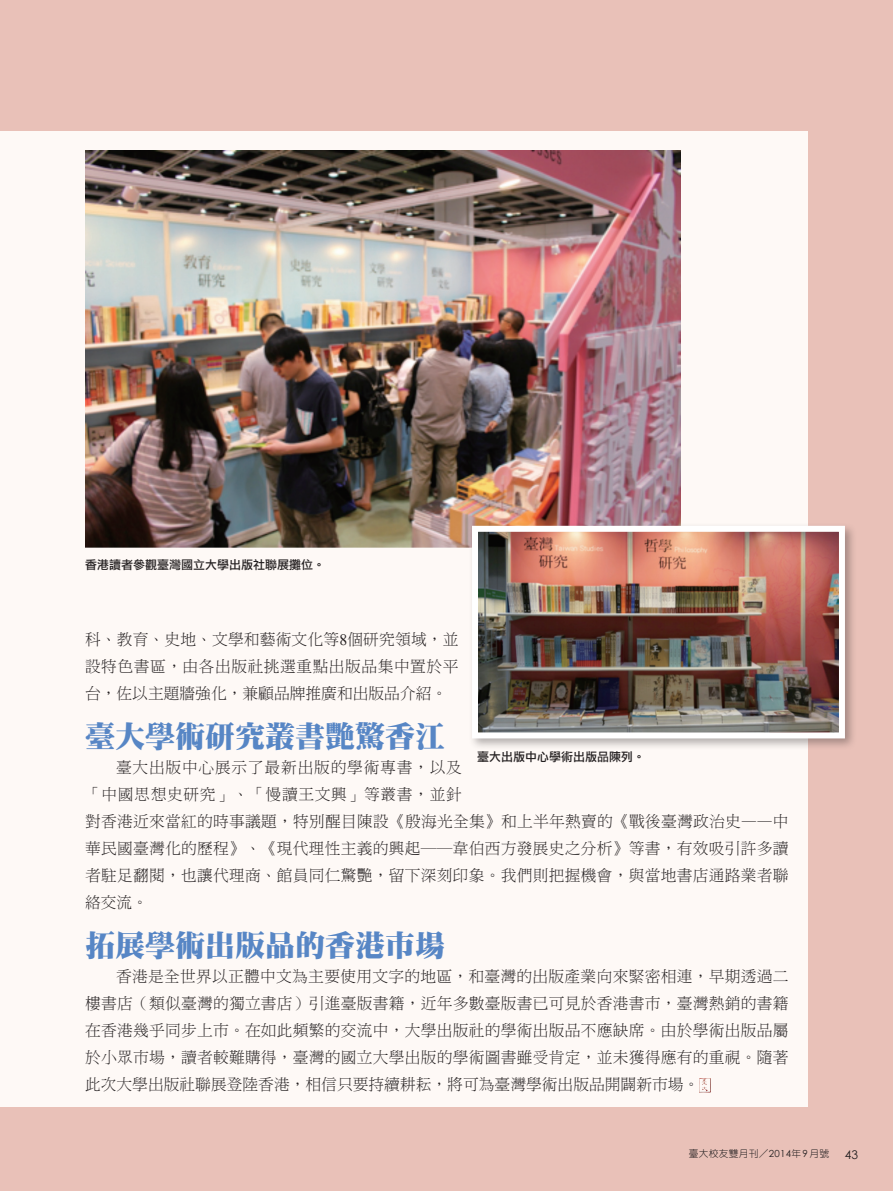
<style>
.page{position:relative;width:893px;height:1191px;background:#e9c1b8}
.page>*{position:absolute;margin:0;border:0;box-sizing:border-box;transform-origin:0 0}
.內文-中標{font:30px "DF Ming Std W12";color:#5786c5}
.內文10_5{font:15.75px/27px "DF Ming Std W3";letter-spacing:.015em;color:#231f20;text-align:justify}
.圖說{font:12px "DF Li Hei Std W5";color:#231f20}
.t1{font:12px "Century Gothic";color:#231f20}
.t2{font:9.75px "DF Yuan Std W3";letter-spacing:.025em;color:#231f20}
.s1{font-family:"Times New Roman"}
.s2{font-family:"Century Gothic"}
</style>
<div class="page">
<div style="left:0;top:131px;width:808px;height:975px;background:#fef9f6"></div>
<svg style="left:699px;top:1079px;width:12px;height:13px"></svg>
<img style="left:85px;top:151px;width:595px;height:396px">
<div style="left:468px;top:522px;width:390px;height:229px;background:#231f20;opacity:.35"></div>
<img style="left:479px;top:533px;width:359px;height:198px">
<div style="left:472px;top:526px;width:373px;height:212px;border:6px solid #fff"></div>
<p class="圖說" style="left:85px;top:558px;width:241px">香港讀者參觀臺灣國立大學出版社聯展攤位。</p>
<p class="內文10_5" style="left:85px;top:626px;width:375px">科、教育、史地、文學和藝術文化等<span class="s1">8</span>個研究領域，並設特色書區，由各出版社挑選重點出版品集中置於平台，佐以主題牆強化，兼顧品牌推廣和出版品介紹。</p>
<p class="內文-中標" style="left:85px;top:720px;width:361px">臺大學術研究叢書艷驚香江</p>
<p class="內文10_5" style="left:85px;top:754px;width:705px;text-align:left;text-indent:31px">臺大出版中心展示了最新出版的學術專書，以及<br>「中國思想史研究」、「慢讀王文興」等叢書，並針<br>對香港近來當紅的時事議題，特別醒目陳設《殷海光全集》和上半年熱賣的《戰後臺灣政治史——中華民國臺灣化的歷程》、《現代理性主義的興起──韋伯西方發展史之分析》等書，有效吸引許多讀者駐足翻閱，也讓代理商、館員同仁驚艷，留下深刻印象。我們則把握機會，與當地書店通路業者聯絡交流。</p>
<p class="內文-中標" style="left:85px;top:929px;width:361px">拓展學術出版品的香港市場</p>
<p class="內文10_5" style="left:85px;top:963px;width:705px;text-indent:31px">香港是全世界以正體中文為主要使用文字的地區，和臺灣的出版產業向來緊密相連，早期透過二樓書店（類似臺灣的獨立書店）引進臺版書籍，近年多數臺版書已可見於香港書市，臺灣熱銷的書籍在香港幾乎同步上市。在如此頻繁的交流中，大學出版社的學術出版品不應缺席。由於學術出版品屬於小眾市場，讀者較難購得，臺灣的國立大學出版的學術圖書雖受肯定，並未獲得應有的重視。隨著此次大學出版社聯展登陸香港，相信只要持續耕耘，將可為臺灣學術出版品開闢新市場。</p>
<p class="圖說" style="left:477px;top:750px;width:169px">臺大出版中心學術出版品陳列。</p>
<p class="t2" style="left:689px;top:1148px;width:142px">臺大校友雙月刊／<span class="s2">2014</span>年<span class="s2">9</span>月號</p>
<p class="t1" style="left:845px;top:1147px;width:15px">43</p>
</div>
